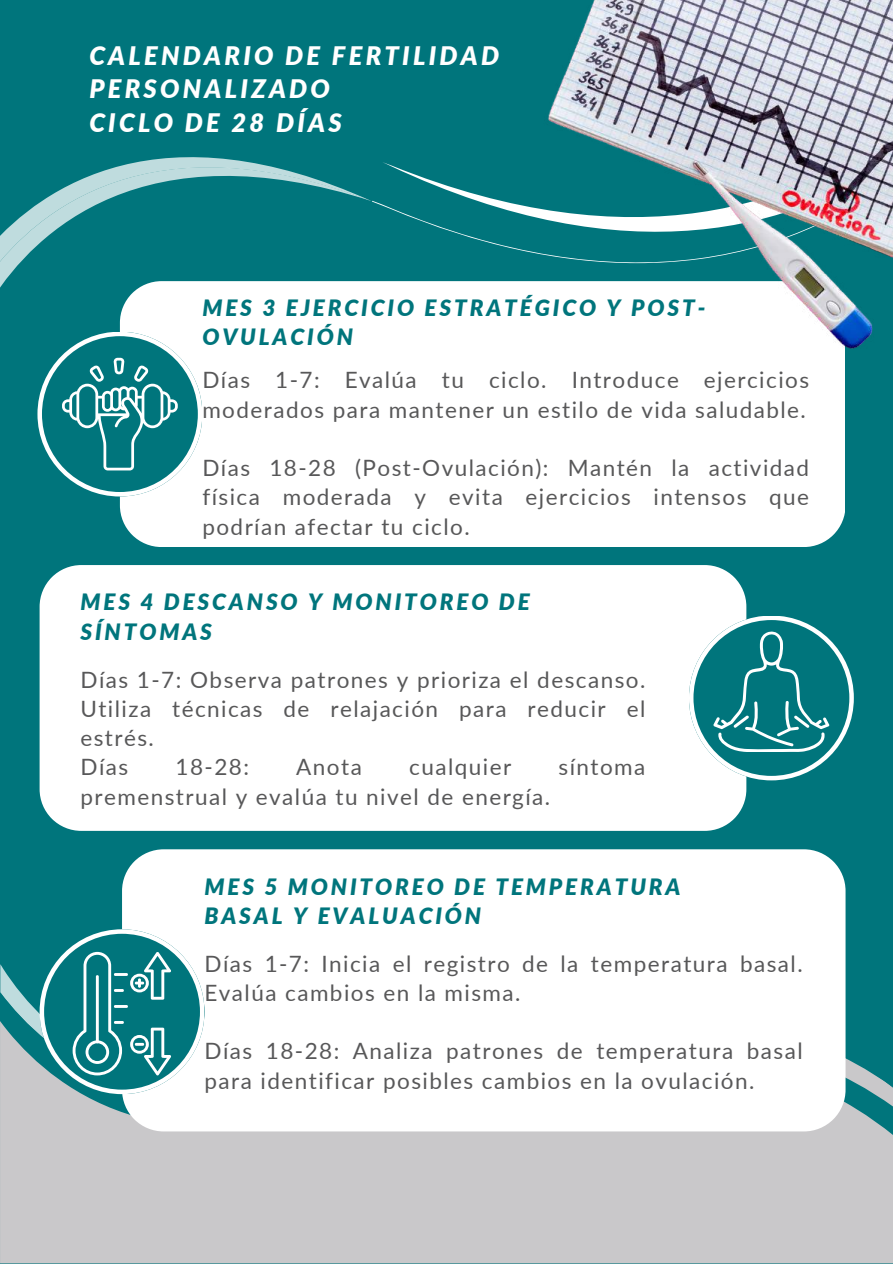
<style>
.page{position:relative;width:893px;height:1264px;background:#fff}
.page>*{position:absolute;margin:0;border:0;box-sizing:border-box;transform-origin:0 0}
.t1{font:italic 900 25.5px/33.8px "Lato";letter-spacing:.125em;color:#fff}
.t2{font:22.5px/29.2px "Lato";letter-spacing:.065em;color:#585859}
.t3{font:italic 900 22.5px/29.2px "Lato";letter-spacing:.125em;color:#00757c}
</style>
<div class="page">
<div style="left:0;top:0;width:892px;height:1263px;background:#00757c"></div>
<div style="left:0;top:969px;width:892px;height:294px;background:#c9c8ca"></div>
<svg style="left:388px;top:988px;width:504px;height:147px"></svg>
<svg style="left:0;top:157px;width:340px;height:117px"></svg>
<div style="left:120px;top:281px;width:725px;height:266px;background:#fff"></div>
<svg style="left:37px;top:332px;width:165px;height:164px"></svg>
<img style="left:340px;top:0;width:552px;height:392px">
<div style="left:40px;top:565px;width:706px;height:265px;background:#fff"></div>
<svg style="left:689px;top:616px;width:164px;height:164px"></svg>
<div style="left:122px;top:849px;width:723px;height:282px;background:#fff"></div>
<svg style="left:0;top:929px;width:378px;height:179px"></svg>
<p class="t1" style="left:89px;top:38px;width:411px">CALENDARIO DE FERTILIDAD<br>PERSONALIZADO<br>CICLO DE 28 DÍAS</p>
<p class="t3" style="left:202px;top:292px;width:504px">MES 3 EJERCICIO ESTRATÉGICO Y POST-<br>OVULACIÓN</p>
<p class="t2" style="left:202px;top:365px;width:608px">Días 1-7: Evalúa tu ciclo. Introduce ejercicios moderados para mantener un estilo de vida saludable.</p>
<p class="t2" style="left:202px;top:453px;width:608px;text-align:justify">Días 18-28 (Post-Ovulación): Mantén la actividad física moderada y evita ejercicios intensos que podrían afectar tu ciclo.</p>
<p class="t3" style="left:80px;top:587px;width:451px">MES 4 DESCANSO Y MONITOREO DE<br>SÍNTOMAS</p>
<p class="t2" style="left:80px;top:664px;width:566px">Días 1-7: Observa patrones y prioriza el descanso.<br>Utiliza técnicas de relajación para reducir el estrés.<br>Días</p>
<p class="t2" style="left:175px;top:752px;width:75px">18-28:</p>
<p class="t2" style="left:296px;top:752px;width:67px">Anota</p>
<p class="t2" style="left:409px;top:752px;width:103px">cualquier</p>
<p class="t2" style="left:558px;top:752px;width:88px">síntoma</p>
<p class="t2" style="left:80px;top:781px;width:471px">premenstrual y evalúa tu nivel de energía.</p>
<p class="t3" style="left:204px;top:871px;width:477px">MES 5 MONITOREO DE TEMPERATURA<br>BASAL Y EVALUACIÓN</p>
<p class="t2" style="left:204px;top:948px;width:599px">Días 1-7: Inicia el registro de la temperatura basal.<br>Evalúa cambios en la misma.</p>
<p class="t2" style="left:204px;top:1036px;width:599px">Días 18-28: Analiza patrones de temperatura basal para identificar posibles cambios en la ovulación.</p>
</div>
